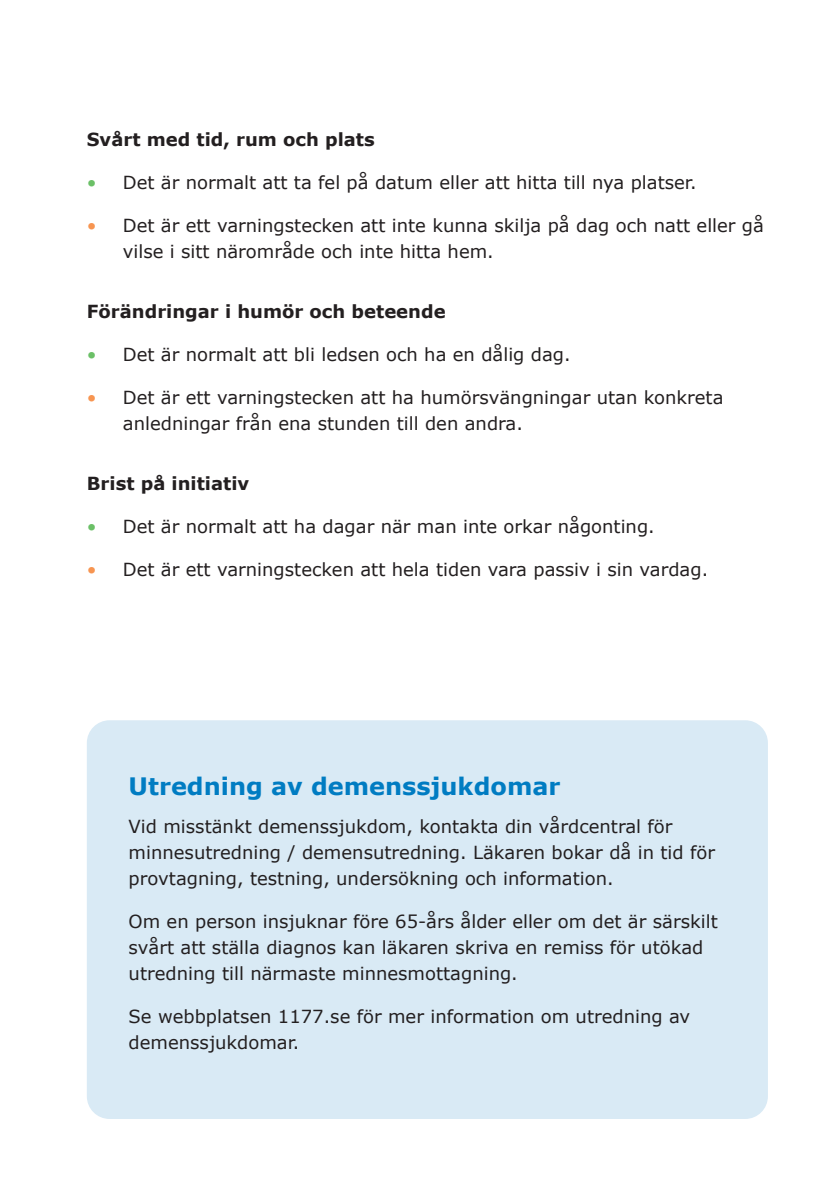
<style>
.page{position:relative;width:840px;height:1191px;background:#fff}
.page>*{position:absolute;margin:0;border:0;box-sizing:border-box;transform-origin:0 0}
.Rubrik_blå_-_14_pkt{font:700 24px "Verdana";color:#007cc2}
.Verdana_brödtext{font:18px/26px "Verdana";color:#231f20}
.Fet_liten_rubrik{font:700 18px "Verdana";color:#231f20}
.s1{color:#6bc067}
.s2{color:#f79551}
</style>
<div class="page">
<div style="left:87px;top:720px;width:680px;height:399px;background:#d9eaf5;border-radius:23px"></div>
<p class="Fet_liten_rubrik" style="left:87px;top:126px;width:289px">Svårt med tid, rum och plats</p>
<p class="Verdana_brödtext" style="left:87px;top:169px;width:611px"><span class="s1">•</span> Det är normalt att ta fel på datum eller att hitta till nya platser.</p>
<p class="Verdana_brödtext" style="left:123px;top:212px;width:642px;text-indent:-36px"><span class="s2">•</span> Det är ett varningstecken att inte kunna skilja på dag och natt eller gå vilse i sitt närområde och inte hitta hem.</p>
<p class="Fet_liten_rubrik" style="left:87px;top:298px;width:360px">Förändringar i humör och beteende</p>
<p class="Verdana_brödtext" style="left:87px;top:341px;width:485px"><span class="s1">•</span> Det är normalt att bli ledsen och ha en dålig dag.</p>
<p class="Verdana_brödtext" style="left:123px;top:384px;width:602px;text-indent:-36px"><span class="s2">•</span> Det är ett varningstecken att ha humörsvängningar utan konkreta anledningar från ena stunden till den andra.</p>
<p class="Fet_liten_rubrik" style="left:87px;top:470px;width:164px">Brist på initiativ</p>
<p class="Verdana_brödtext" style="left:87px;top:513px;width:569px"><span class="s1">•</span> Det är normalt att ha dagar när man inte orkar någonting.</p>
<p class="Verdana_brödtext" style="left:87px;top:556px;width:622px"><span class="s2">•</span> Det är ett varningstecken att hela tiden vara passiv i sin vardag.</p>
<p class="Rubrik_blå_-_14_pkt" style="left:128px;top:769px;width:433px">Utredning av demenssjukdomar</p>
<p class="Verdana_brödtext" style="left:128px;top:813px;width:587px">Vid misstänkt demenssjukdom, kontakta din vårdcentral för minnesutredning / demensutredning. Läkaren bokar då in tid för provtagning, testning, undersökning och information.</p>
<p class="Verdana_brödtext" style="left:128px;top:908px;width:590px">Om en person insjuknar före 65-års ålder eller om det är särskilt svårt att ställa diagnos kan läkaren skriva en remiss för utökad utredning till närmaste minnesmottagning.</p>
<p class="Verdana_brödtext" style="left:128px;top:1003px;width:563px">Se webbplatsen 1177.se för mer information om utredning av demenssjukdomar.</p>
</div>
